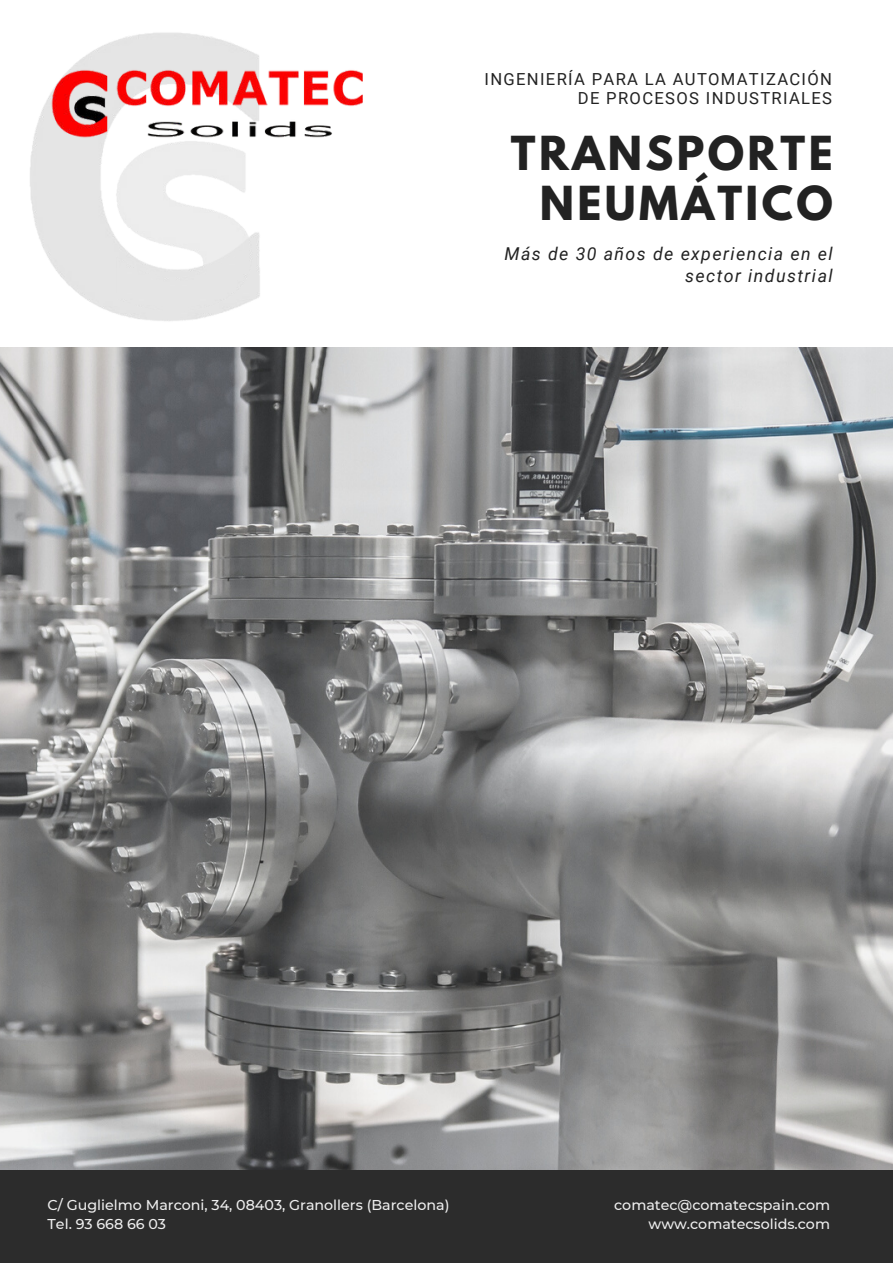
<style>
.page{position:relative;width:893px;height:1264px;background:#fff}
.page>*{position:absolute;margin:0;border:0;box-sizing:border-box;transform-origin:0 0}
.t1{font:700 41.55px/49.5px "League Spartan";letter-spacing:.08em;color:#222;text-align:right}
.t2{font:italic 17.7px/21.3px "Roboto";letter-spacing:.08em;color:#222;text-align:right}
.t3{font:16.65px/19px "Roboto";letter-spacing:.08em;color:#222;text-align:right}
.t4{font:500 14.25px "Montserrat";color:#efefef}
</style>
<div class="page">
<img style="left:0;top:199px;width:341px;height:149px">
<img style="left:77px;top:199px;width:218px;height:138px">
<img style="left:30px;top:32px;width:333px;height:167px">
<img style="left:0;top:348px;width:892px;height:822px">
<div style="left:0;top:1170px;width:892px;height:92px;background:#2c2c2c"></div>
<p class="t3" style="left:484px;top:69px;width:349px">INGENIERÍA PARA LA AUTOMATIZACIÓN<br>DE PROCESOS INDUSTRIALES</p>
<h1 class="t1" style="left:511px;top:128px;width:323px">TRANSPORTE<br>NEUMÁTICO</h1>
<p class="t2" style="left:504px;top:243px;width:330px">Más de 30 años de experiencia en el sector industrial</p>
<p class="t4" style="left:48px;top:1194px;width:403px">C/ Guglielmo Marconi, 34, 08403, Granollers (Barcelona)</p>
<p class="t4" style="left:614px;top:1194px;width:217px">comatec@comatecspain.com</p>
<p class="t4" style="left:48px;top:1213px;width:120px">Tel. 93 668 66 03</p>
<p class="t4" style="left:648px;top:1213px;width:183px">www.comatecsolids.com</p>
</div>
